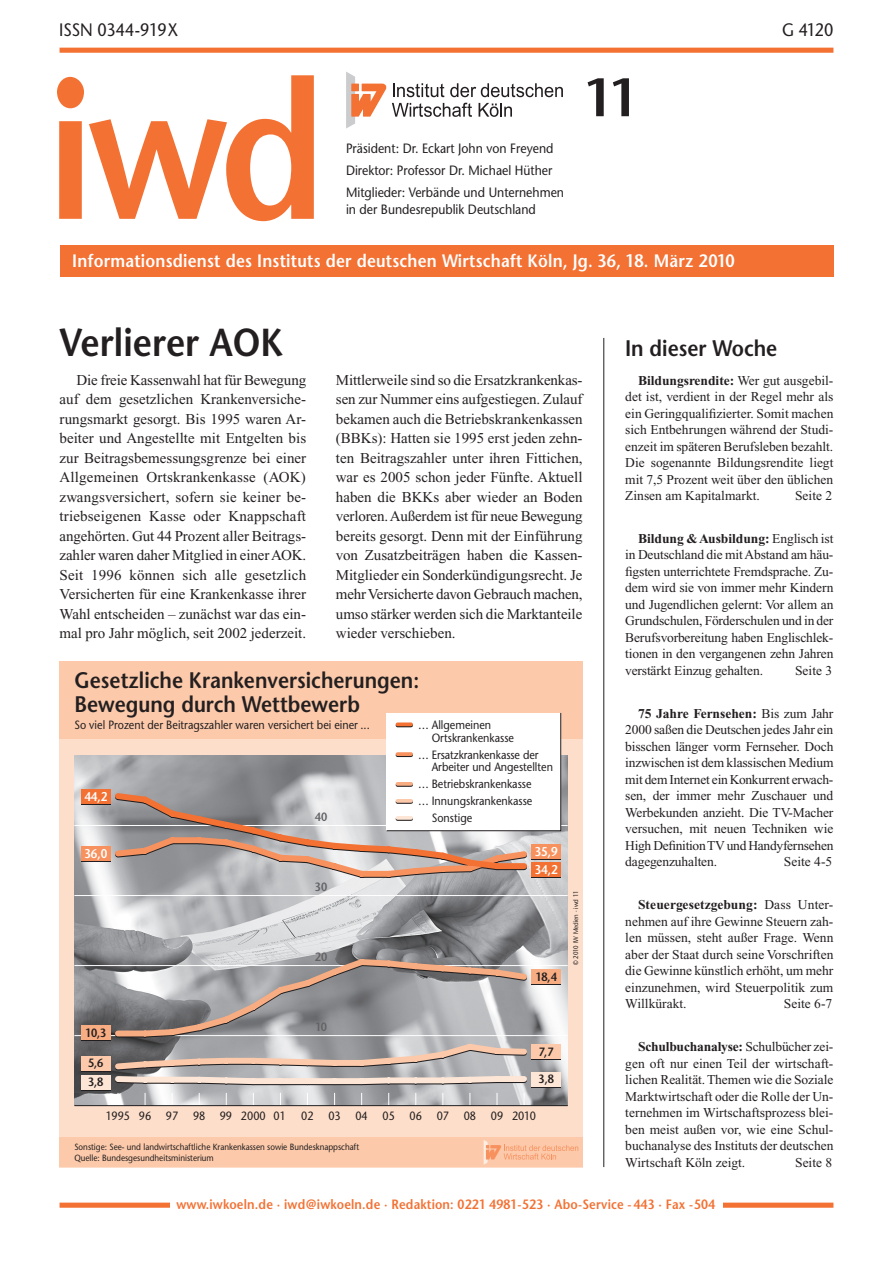
<style>
.page{position:relative;width:893px;height:1263px;background:#fff}
.page>*{position:absolute;margin:0;border:0;box-sizing:border-box;transform-origin:0 0}
.t1{font:600 53.25px "Stone Sans";color:#231f20}
.t2{font:600 39px "Stone Sans";color:#231f20;scale:.9 1}
.t3{font:600 22.5px/24px "Stone Sans";color:#231f20;scale:.9 1}
.t4{font:600 18px "Stone Sans";letter-spacing:.015em;color:#fff;scale:.9 1}
.t5{font:18px "Stone Sans";color:#231f20;scale:.9 1}
.t6{font:15px/19.5px "Times New Roman";color:#231f20;text-align:justify}
.t7{font:13.5px/16.5px "Times New Roman";color:#231f20;text-align:justify}
.t8{font:13.5px/22.2px "Stone Sans";color:#231f20;scale:.91 1}
.t9{font:600 13.5px "Stone Sans";letter-spacing:.015em;color:#f37133;scale:.9 1}
.t10{font:600 12.75px/18.3px "Stone Sans";color:#fff;scale:.9 1}
.t11{font:12px/12.8px "Stone Sans";color:#231f20;scale:.9 1}
.t12{font:600 12px/19px "Stone Sans";color:#231f20;scale:.9 1}
.t13{font:600 12px "Stone Sans";color:#636366;scale:.9 1}
.t14{font:9px/10.5px "Stone Sans";color:#231f20;scale:.9 1}
.t15{font:6.75px "Stone Sans";color:#231f20;scale:.9 1}
.s1{font-weight:700}
</style>
<div class="page">
<svg style="left:60px;top:1202px;width:773px;height:6px"></svg>
<div style="left:170px;top:1191px;width:553px;height:27px;background:#fff"></div>
<hr style="left:603px;top:338px;width:1px;height:829px;background:#231f20">
<svg style="left:60px;top:48px;width:773px;height:5px;background:#f3783d"></svg>
<div style="left:60px;top:245px;width:773px;height:31px;background:#f37133"></div>
<svg style="left:57px;top:75px;width:257px;height:146px"></svg>
<svg style="left:393px;top:83px;width:51px;height:14px"></svg>
<svg style="left:450px;top:83px;width:113px;height:14px"></svg>
<svg style="left:392px;top:103px;width:80px;height:14px"></svg>
<svg style="left:479px;top:103px;width:33px;height:14px"></svg>
<svg style="left:346px;top:72px;width:40px;height:57px"></svg>
<div style="left:60px;top:661px;width:523px;height:506px;background:#fddeca"></div>
<div style="left:60px;top:1137px;width:523px;height:30px;background:#fcc9aa"></div>
<div style="left:60px;top:661px;width:523px;height:77px;background:#fcc9aa"></div>
<svg style="left:484px;top:1140px;width:94px;height:25px"></svg>
<svg style="left:74px;top:713px;width:494px;height:393px;background:#bdb4b0"></svg>
<h3 class="t5" style="left:59px;top:19px;width:134px">ISSN 0344-919X</h3>
<h3 class="t5" style="left:782px;top:19px;width:58px">G 4120</h3>
<p class="t8" style="left:346px;top:137px;width:241px">Präsident: Dr. Eckart John von Freyend<br>Direktor: Professor Dr. Michael Hüther<br>Mitglieder: Verbände und Unternehmen</p>
<p class="t8" style="left:346px;top:198px;width:210px">in der Bundesrepublik Deutschland</p>
<h1 class="t1" style="left:583px;top:65px;width:57px">11</h1>
<h3 class="t4" style="left:72px;top:249px;width:738px">Informationsdienst des Instituts der deutschen Wirtschaft Köln, Jg. 36, 18. März 2010</h3>
<h2 class="t2" style="left:60px;top:318px;width:250px">Verlierer AOK</h2>
<p class="t6" style="left:60px;top:370px;width:248px;text-indent:17px">Die freie Kassenwahl hat für Bewegung auf dem gesetzlichen Krankenversiche&shy;rungsmarkt gesorgt. Bis 1995 waren Ar&shy;beiter und Angestellte mit Entgelten bis zur Beitragsbemessungsgrenze bei einer Allgemeinen Ortskrankenkasse (AOK) zwangsversichert, sofern sie keiner be&shy;triebseigenen Kasse oder Knappschaft angehörten. Gut 44 Prozent aller Beitrags&shy;zahler waren daher Mitglied in einer AOK.<br>Seit 1996 können sich alle gesetzlich Versicherten für eine Krankenkasse ihrer Wahl entscheiden – zunächst war das ein&shy;mal pro Jahr möglich, seit 2002 jederzeit.</p>
<p class="t6" style="left:336px;top:370px;width:248px">Mittlerweile sind so die Ersatzkrankenkas&shy;sen zur Nummer eins aufgestiegen. Zulauf bekamen auch die Betriebskrankenkassen (BBKs): Hatten sie 1995 erst jeden zehn&shy;ten Beitragszahler unter ihren Fittichen, war es 2005 schon jeder Fünfte. Aktuell haben die BKKs aber wieder an Boden verloren. Außerdem ist für neue Bewegung bereits gesorgt. Denn mit der Einführung von Zusatzbeiträgen haben die Kassen-Mitglieder ein Sonderkündigungsrecht. Je mehr Versicherte davon Gebrauch machen, umso stärker werden sich die Marktanteile wieder verschieben.</p>
<h3 class="t3" style="left:74px;top:667px;width:385px">Gesetzliche Krankenversicherungen:<br>Bewegung durch Wettbewerb</h3>
<p class="t11" style="left:74px;top:718px;width:330px">So viel Prozent der Beitragszahler waren versichert bei einer ...</p>
<p class="t11" style="left:432px;top:718px;width:93px;text-indent:-14px">… Allgemeinen<br>Ortskrankenkasse</p>
<p class="t11" style="left:432px;top:748px;width:136px;text-indent:-14px">… Ersatzkrankenkasse der<br>Arbeiter und Angestellten</p>
<p class="t11" style="left:418px;top:778px;width:128px">… Betriebskrankenkasse</p>
<p class="t11" style="left:418px;top:795px;width:128px">… Innungskrankenkasse</p>
<p class="t11" style="left:432px;top:812px;width:47px">Sonstige</p>
<p class="t10" style="left:84px;top:787px;width:27px">44,2</p>
<p class="t13" style="left:315px;top:810px;width:15px">40</p>
<p class="t10" style="left:84px;top:844px;width:27px">36,0</p>
<p class="t10" style="left:535px;top:842px;width:27px">35,9<br>34,2</p>
<p class="t13" style="left:315px;top:880px;width:15px">30</p>
<p class="t13" style="left:315px;top:950px;width:15px">20</p>
<p class="t12" style="left:536px;top:967px;width:25px">18,4</p>
<p class="t15" style="left:572px;top:965px;width:84px;rotate:-90deg">© 2010 IW Medien · iwd 11</p>
<p class="t12" style="left:85px;top:1023px;width:25px">10,3</p>
<p class="t12" style="left:88px;top:1054px;width:18px">5,6<br>3,8</p>
<p class="t13" style="left:315px;top:1020px;width:15px">10</p>
<p class="t12" style="left:539px;top:1042px;width:18px">7,7</p>
<p class="t12" style="left:538px;top:1069px;width:19px">3,8</p>
<p class="t11" style="left:106px;top:1110px;width:201px">1995 96 97 98 99 2000 01</p>
<p class="t11" style="left:301px;top:1110px;width:15px">02</p>
<p class="t11" style="left:328px;top:1110px;width:232px">03 04 05 06 07 08 09 2010</p>
<p class="t14" style="left:74px;top:1142px;width:318px">Sonstige: See- und landwirtschaftliche Krankenkassen sowie Bundesknappschaft<br>Quelle: Bundesgesundheitsministerium</p>
<h3 class="t3" style="left:625px;top:335px;width:171px">In dieser Woche</h3>
<p class="t7" style="left:625px;top:372px;width:210px;text-indent:13px"><span class="s1">Bildungsrendite:</span> Wer gut ausgebil&shy;det ist, verdient in der Regel mehr als ein Geringqualifizierter. Somit machen sich Entbehrungen während der Studi&shy;enzeit im späteren Berufsleben bezahlt.<br>Die sogenannte Bildungsrendite liegt mit 7,5 Prozent weit über den üblichen Zinsen am Kapitalmarkt.</p>
<p class="t7" style="left:795px;top:487px;width:39px">Seite 2</p>
<p class="t7" style="left:625px;top:530px;width:210px;text-indent:13px"><span class="s1">Bildung &amp; Ausbildung:</span> Englisch ist in Deutschland die mit Abstand am häu&shy;figsten unterrichtete Fremdsprache. Zu&shy;dem wird sie von immer mehr Kindern und Jugendlichen gelernt: Vor allem an Grundschulen, Förderschulen und in der Berufsvorbereitung haben Englischlek&shy;tionen in den vergangenen zehn Jahren verstärkt Einzug gehalten.</p>
<p class="t7" style="left:795px;top:662px;width:39px">Seite 3</p>
<p class="t7" style="left:625px;top:705px;width:210px;text-indent:13px"><span class="s1">75 Jahre Fernsehen:</span> Bis zum Jahr 2000 saßen die Deutschen jedes Jahr ein bisschen länger vorm Fernseher. Doch inzwischen ist dem klassischen Medium mit dem Internet ein Konkurrent erwach&shy;sen, der immer mehr Zuschauer und Werbekunden anzieht. Die TV-Macher versuchen, mit neuen Techniken wie High Definition TV und Handyfernsehen dagegenzuhalten.</p>
<p class="t7" style="left:784px;top:853px;width:50px">Seite 4-5</p>
<p class="t7" style="left:625px;top:896px;width:210px;text-indent:13px"><span class="s1">Steuergesetzgebung:</span> Dass Unter&shy;nehmen auf ihre Gewinne Steuern zah&shy;len müssen, steht außer Frage. Wenn aber der Staat durch seine Vorschriften die Gewinne künstlich erhöht, um mehr einzunehmen, wird Steuerpolitik zum Willkürakt.</p>
<p class="t7" style="left:784px;top:995px;width:50px">Seite 6-7</p>
<p class="t7" style="left:625px;top:1038px;width:210px;text-indent:13px"><span class="s1">Schulbuchanalyse:</span> Schulbücher zei&shy;gen oft nur einen Teil der wirtschaft&shy;lichen Realität. Themen wie die Soziale Marktwirtschaft oder die Rolle der Un&shy;ternehmen im Wirtschaftsprozess blei&shy;ben meist außen vor, wie eine Schul&shy;buchanalyse des Instituts der deutschen Wirtschaft Köln zeigt.</p>
<p class="t7" style="left:795px;top:1154px;width:39px">Seite 8</p>
<p class="t9" style="left:176px;top:1196px;width:600px">www.iwkoeln.de · iwd@iwkoeln.de · Redaktion: 0221 4981-523 · Abo-Service - 443 · Fax -504</p>
</div>
